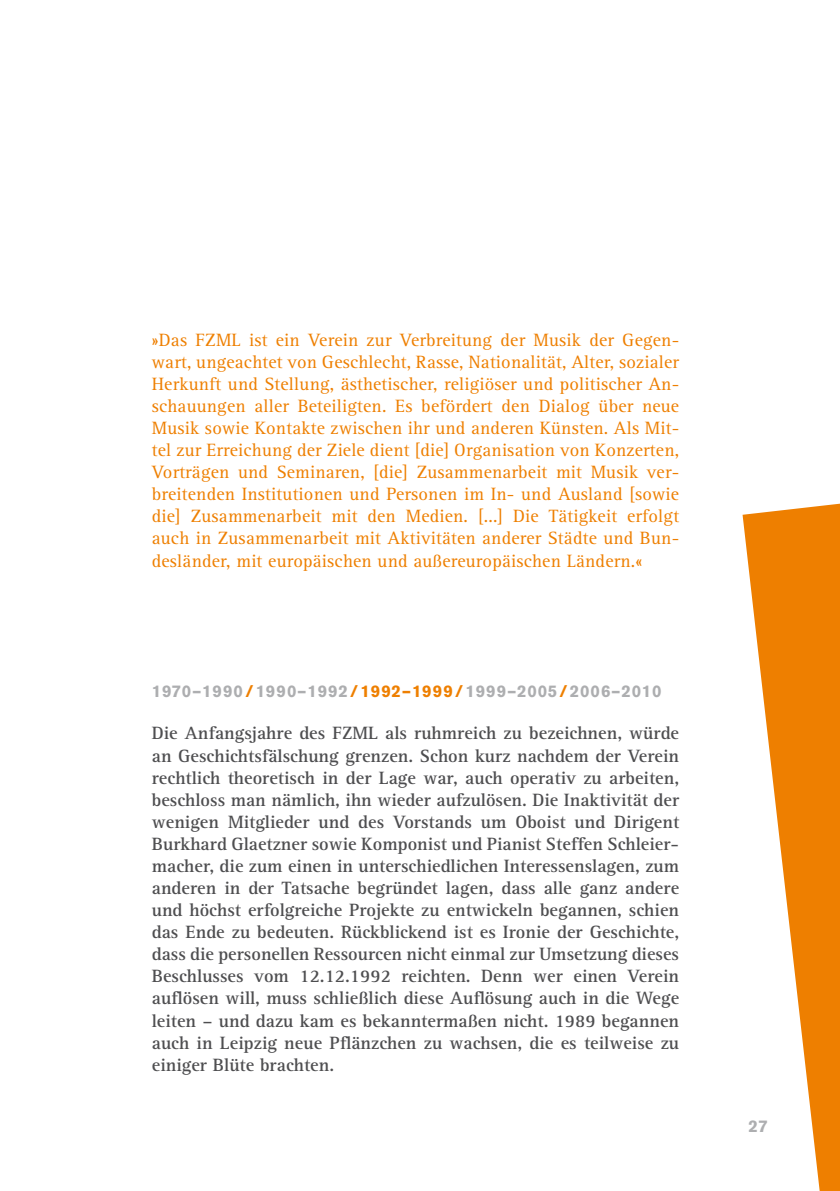
<style>
.page{position:relative;width:840px;height:1191px;background:#fff}
.page>*{position:absolute;margin:0;border:0;box-sizing:border-box;transform-origin:0 0}
.t1{font:700 18.4px/22px "Rotis Serif";color:#4e4e50;text-align:justify}
.t2{font:18.4px/22px "Rotis Serif";letter-spacing:.01em;color:#ee7f00;text-align:justify}
.t3{font:700 16.8px "Akzidenz Grotesk BE";letter-spacing:.045em;color:#adaeb0}
.s1{color:#ee7f00}
</style>
<div class="page">
<svg style="left:742px;top:503px;width:97px;height:688px;fill:#ee7f00"></svg>
<p class="t2" style="left:152px;top:329px;width:528px">»Das FZML ist ein Verein zur Verbreitung der Musik der Gegen&shy;wart, ungeachtet von Geschlecht, Rasse, Nationalität, Alter, sozialer Herkunft und Stellung, ästhetischer, religiöser und politischer An&shy;schauungen aller Beteiligten. Es befördert den Dialog über neue Musik sowie Kontakte zwischen ihr und anderen Künsten. Als Mit&shy;tel zur Erreichung der Ziele dient [die] Organisation von Konzerten, Vorträgen und Seminaren, [die] Zusammenarbeit mit Musik ver&shy;breitenden Institutionen und Personen im In- und Ausland [sowie die] Zusammenarbeit mit den Medien. [...] Die Tätigkeit erfolgt auch in Zusammenarbeit mit Aktivitäten anderer Städte und Bun&shy;desländer, mit europäischen und außereuropäischen Ländern.«</p>
<p class="t3" style="left:152px;top:681px;width:511px">1970–1990<span class="s1">/</span>1990–1992<span class="s1">/1992–1999/</span>1999–2005<span class="s1">/</span>2006–2010</p>
<p class="t1" style="left:152px;top:722px;width:528px">Die Anfangsjahre des FZML als ruhmreich zu bezeichnen, würde an Geschichtsfälschung grenzen. Schon kurz nachdem der Verein rechtlich theoretisch in der Lage war, auch operativ zu arbeiten, beschloss man nämlich, ihn wieder aufzulösen. Die Inaktivität der wenigen Mitglieder und des Vorstands um Oboist und Dirigent Burkhard Glaetzner sowie Komponist und Pianist Steffen Schleier&shy;macher, die zum einen in unterschiedlichen Interessenslagen, zum anderen in der Tatsache begründet lagen, dass alle ganz andere und höchst erfolgreiche Projekte zu entwickeln begannen, schien das Ende zu bedeuten. Rückblickend ist es Ironie der Geschichte, dass die personellen Ressourcen nicht einmal zur Umsetzung dieses Beschlusses vom 12.12.1992 reichten. Denn wer einen Verein auflösen will, muss schließlich diese Auflösung auch in die Wege leiten – und dazu kam es bekanntermaßen nicht. 1989 begannen auch in Leipzig neue Pflänzchen zu wachsen, die es teilweise zu einiger Blüte brachten.</p>
<p class="t3" style="left:748px;top:1116px;width:21px">27</p>
</div>
